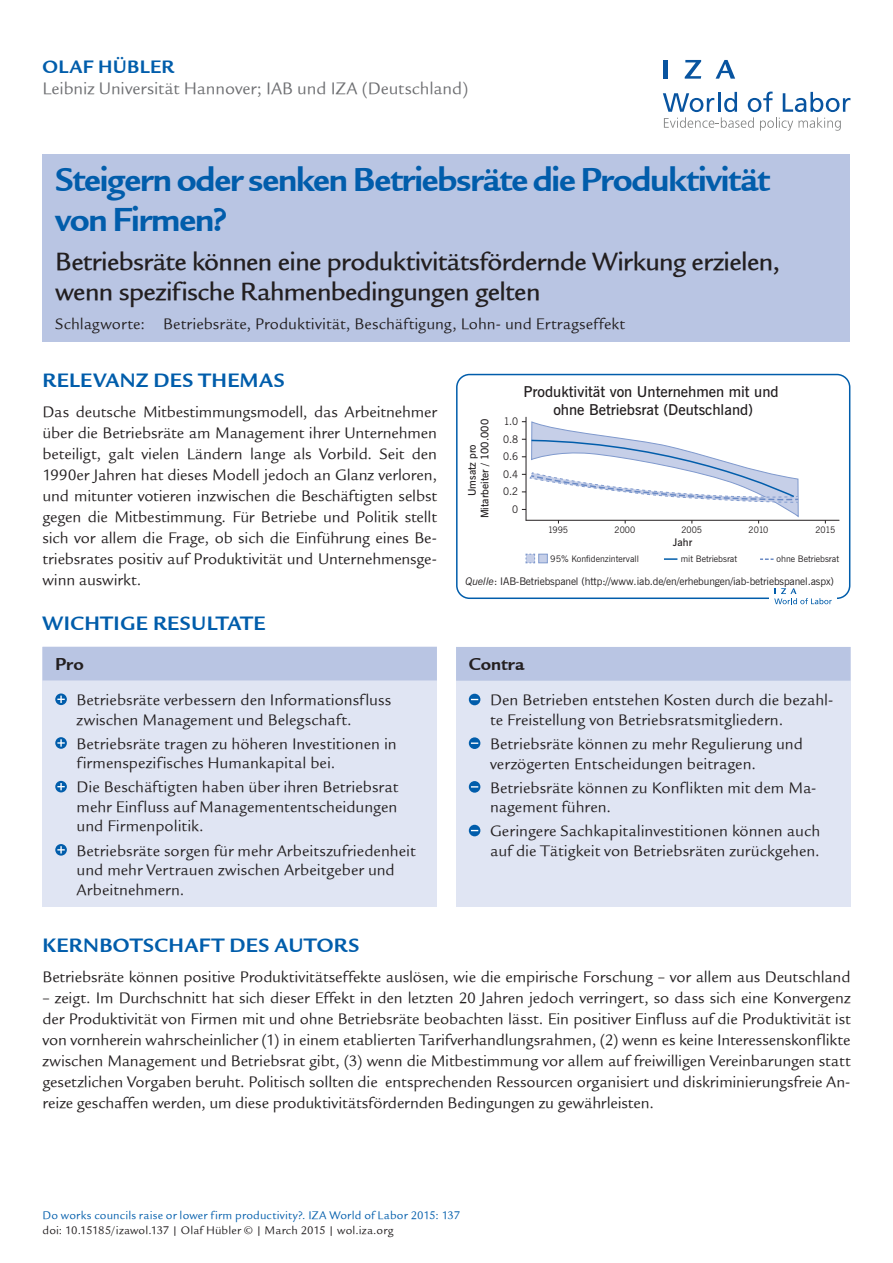
<style>
.page{position:relative;width:893px;height:1263px;background:#fff}
.page>*{position:absolute;margin:0;border:0;box-sizing:border-box;transform-origin:0 0}
.t1{font:36px/40.5px "Legacy Sans ITCTT Bold";letter-spacing:-.035em;color:#015dab}
.t2{font:27px/30px "Legacy Sans Md ITCTT Medium";letter-spacing:-.02em;color:#231f20}
.t3{font:21px "Legacy Sans ITCTT Bold";letter-spacing:.02em;color:#015dab}
.t4{font:19.5px "Legacy Sans ITCTT Bold";letter-spacing:.02em;color:#015dab}
.t5{font:18.75px "Legacy Sans ITCTT Bold";color:#231f20}
.t6{font:18px "Legacy Sans ITCTT Book";color:#6c6d70}
.t7{font:16.5px/21px "Legacy Sans ITCTT Book";letter-spacing:.005em;color:#231f20}
.t8{font:600 15px/18px "News Gothic BT";color:#231f20;text-align:center}
.t9{font:12px "Legacy Sans ITCTT Book";letter-spacing:.015em;color:#015dab}
.t10{font:12px "Legacy Sans ITCTT Book";letter-spacing:.015em;color:#231f20}
.t11{font:10.5px "News Gothic BT";letter-spacing:-.01em;color:#231f20}
.t12{font:600 10.5px/12.6px "News Gothic BT";color:#231f20;text-align:center}
.t13{font:10.5px/17.5px "News Gothic BT";letter-spacing:-.01em;color:#231f20;text-align:right;scale:.96 1}
.t14{font:9px "News Gothic BT";color:#231f20}
.t15{font:9px "News Gothic BT";color:#231f20;scale:.96 1}
.s1{font-style:italic}
</style>
<div class="page">
<svg style="left:663px;top:92px;width:187px;height:39px"></svg>
<hr style="left:664px;top:60px;width:4px;height:19px;background:#0854a0">
<svg style="left:685px;top:60px;width:16px;height:19px"></svg>
<svg style="left:716px;top:60px;width:19px;height:19px"></svg>
<div style="left:43px;top:154px;width:807px;height:188px;background:#b9c5e3"></div>
<div style="left:43px;top:647px;width:394px;height:260px;background:#e0e5f3"></div>
<div style="left:43px;top:647px;width:394px;height:33px;background:#b9c5e3"></div>
<svg style="left:55px;top:693px;width:12px;height:12px"></svg>
<svg style="left:57px;top:696px;width:8px;height:7px"></svg>
<svg style="left:55px;top:737px;width:12px;height:12px"></svg>
<svg style="left:57px;top:739px;width:8px;height:8px"></svg>
<svg style="left:55px;top:781px;width:12px;height:11px"></svg>
<svg style="left:57px;top:783px;width:8px;height:7px"></svg>
<svg style="left:55px;top:844px;width:12px;height:12px"></svg>
<svg style="left:57px;top:846px;width:8px;height:7px"></svg>
<div style="left:456px;top:647px;width:394px;height:260px;background:#e0e5f3"></div>
<div style="left:456px;top:647px;width:394px;height:34px;background:#b9c5e3"></div>
<svg style="left:469px;top:694px;width:11px;height:11px"></svg>
<div style="left:469px;top:737px;width:11px;height:12px;background:#015dab;border-radius:50%"></div>
<svg style="left:471px;top:742px;width:7px;height:2px"></svg>
<svg style="left:469px;top:781px;width:11px;height:12px"></svg>
<svg style="left:469px;top:825px;width:11px;height:11px"></svg>
<div style="left:456px;top:374px;width:394px;height:225px;border:2px solid #015dab;border-radius:13px"></div>
<hr style="left:526px;top:417px;width:1px;height:103px;background:#231f20">
<hr style="left:526px;top:520px;width:313px;height:1px;background:#231f20">
<svg style="left:522px;top:421px;width:278px;height:102px"></svg>
<div style="left:538px;top:554px;width:10px;height:9px;background:#c6cfe8;border:1px solid #7f99cd"></div>
<svg style="left:525px;top:553px;width:10px;height:11px"></svg>
<svg style="left:664px;top:558px;width:13px;height:2px"></svg>
<svg style="left:760px;top:558px;width:14px;height:2px"></svg>
<div style="left:769px;top:583px;width:68px;height:27px;background:#fff"></div>
<svg style="left:774px;top:588px;width:58px;height:16px"></svg>
<p class="t4" style="left:43px;top:55px;width:133px">OLAF HÜBLER</p>
<p class="t6" style="left:43px;top:79px;width:427px">Leibniz Universität Hannover; IAB und IZA (Deutschland)</p>
<h1 class="t1" style="left:55px;top:159px;width:716px">Steigern oder senken Betriebsräte die Produktivität von Firmen?</h1>
<h2 class="t2" style="left:55px;top:246px;width:726px">Betriebsräte können eine produktivitätsfördernde Wirkung erzielen, wenn spezifische Rahmenbedingungen gelten</h2>
<p class="t7" style="left:55px;top:314px;width:571px">Schlagworte: Betriebsräte, Produktivität, Beschäftigung, Lohn- und Ertragseffekt</p>
<p class="t3" style="left:43px;top:368px;width:244px">RELEVANZ DES THEMAS</p>
<p class="t7" style="left:43px;top:401px;width:396px;text-align:justify">Das deutsche Mitbestimmungsmodell, das Arbeitnehmer über die Betriebsräte am Management ihrer Unternehmen beteiligt, galt vielen Ländern lange als Vorbild. Seit den 1990er Jahren hat dieses Modell jedoch an Glanz verloren, und mitunter votieren inzwischen die Beschäftigten selbst gegen die Mitbestimmung. Für Betriebe und Politik stellt sich vor allem die Frage, ob sich die Einführung eines Be&shy;triebsrates positiv auf Produktivität und Unternehmensge&shy;winn auswirkt.</p>
<p class="t3" style="left:43px;top:611px;width:225px">WICHTIGE RESULTATE</p>
<p class="t5" style="left:55px;top:653px;width:30px">Pro</p>
<p class="t7" style="left:77px;top:690px;width:316px;line-height:19.5px">Betriebsräte verbessern den Informationsfluss zwischen Management und Belegschaft.</p>
<p class="t7" style="left:77px;top:734px;width:322px;line-height:19.5px">Betriebsräte tragen zu höheren Investitionen in firmenspezifisches Humankapital bei.</p>
<p class="t7" style="left:77px;top:778px;width:323px;line-height:19.5px;text-align:justify">Die Beschäftigten haben über ihren Betriebsrat mehr Einfluss auf Managemententscheidungen und Firmenpolitik.</p>
<p class="t7" style="left:77px;top:841px;width:341px;line-height:19.5px">Betriebsräte sorgen für mehr Arbeitszufriedenheit und mehr Vertrauen zwischen Arbeitgeber und<br>Arbeitnehmern.</p>
<p class="t12" style="left:466px;top:518px;width:101px;rotate:-90deg">Umsatz pro<br>Mitarbeiter / 100.000</p>
<p class="t8" style="left:523px;top:383px;width:257px">Produktivität von Unternehmen mit und ohne Betriebsrat (Deutschland)</p>
<p class="t13" style="left:503px;top:413px;width:17px">1.0<br>0.8<br>0.6<br>0.4<br>0.2<br>0</p>
<p class="t15" style="left:548px;top:525px;width:22px">1995</p>
<p class="t15" style="left:614px;top:525px;width:23px">2000</p>
<p class="t15" style="left:681px;top:525px;width:23px">2005</p>
<p class="t15" style="left:815px;top:525px;width:22px">2015</p>
<p class="t12" style="left:673px;top:537px;width:21px">Jahr</p>
<p class="t15" style="left:749px;top:525px;width:22px">2010</p>
<p class="t14" style="left:550px;top:553px;width:90px">95% Konfidenzintervall</p>
<p class="t14" style="left:681px;top:553px;width:58px">mit Betriebsrat</p>
<p class="t14" style="left:777px;top:553px;width:64px">ohne Betriebsrat</p>
<p class="t11" style="left:466px;top:574px;width:370px"><span class="s1">Quelle</span>: IAB-Betriebspanel (http://www.iab.de/en/erhebungen/iab-betriebspanel.aspx)</p>
<p class="t5" style="left:469px;top:653px;width:57px">Contra</p>
<p class="t7" style="left:490px;top:690px;width:345px;line-height:19.5px">Den Betrieben entstehen Kosten durch die bezahl&shy;te Freistellung von Betriebsratsmitgliedern.</p>
<p class="t7" style="left:490px;top:734px;width:314px;line-height:19.5px">Betriebsräte können zu mehr Regulierung und verzögerten Entscheidungen beitragen.</p>
<p class="t7" style="left:490px;top:778px;width:328px;line-height:19.5px">Betriebsräte können zu Konflikten mit dem Ma&shy;nagement führen.</p>
<p class="t7" style="left:490px;top:821px;width:332px;line-height:19.5px">Geringere Sachkapitalinvestitionen können auch auf die Tätigkeit von Betriebsräten zurückgehen.</p>
<p class="t3" style="left:43px;top:933px;width:319px">KERNBOTSCHAFT DES AUTORS</p>
<p class="t7" style="left:43px;top:966px;width:809px">Betriebsräte können positive Produktivitätseffekte auslösen, wie die empirische Forschung – vor allem aus Deutschland</p>
<p class="t7" style="left:43px;top:987px;width:809px;text-align:justify">– zeigt. Im Durchschnitt hat sich dieser Effekt in den letzten 20 Jahren jedoch verringert, so dass sich eine Konvergenz der Produktivität von Firmen mit und ohne Betriebsräte beobachten lässt. Ein positiver Einfluss auf die Produktivität ist von vornherein wahrscheinlicher (1) in einem etablierten Tarifverhandlungsrahmen, (2) wenn es keine Interessenskonflikte zwischen Management und Betriebsrat gibt, (3) wenn die Mitbestimmung vor allem auf freiwilligen Vereinbarungen statt gesetzlichen Vorgaben beruht. Politisch sollten die entsprechenden Ressourcen organisiert und diskriminierungsfreie An&shy;reize geschaffen werden, um diese produktivitätsfördernden Bedingungen zu gewährleisten.</p>
<p class="t9" style="left:43px;top:1209px;width:419px">Do works councils raise or lower firm productivity?. IZA World of Labor 2015: 137</p>
<p class="t10" style="left:43px;top:1224px;width:353px">doi: 10.15185/izawol.137 | Olaf Hübler © | March 2015 | wol.iza.org</p>
</div>
